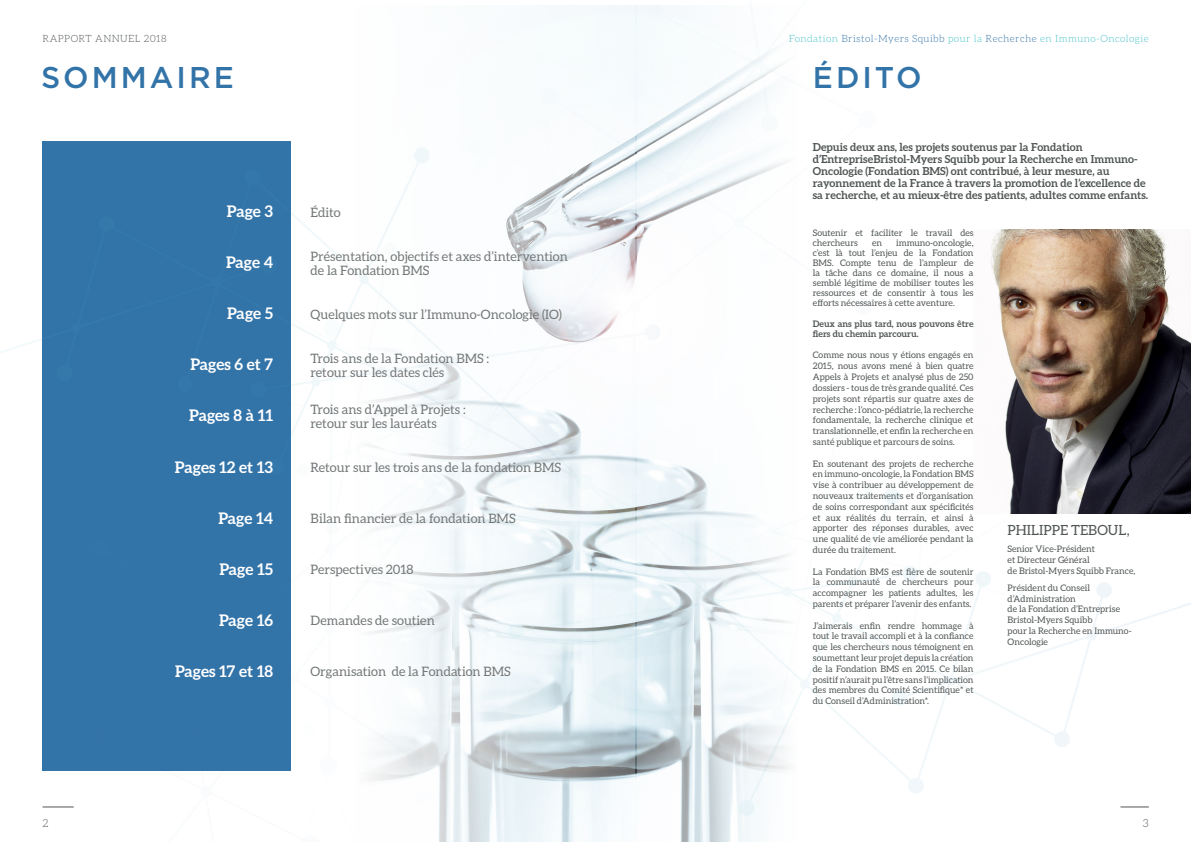
<style>
.page{position:relative;width:1191px;height:842px;background:#fff}
.page>*{position:absolute;margin:0;border:0;box-sizing:border-box;transform-origin:0 0}
.t1{font:500 30px "Gotham HTF";letter-spacing:.1em;color:#3273a8}
.t2{font:700 16px "Aleo";color:#fff}
.t3{font:14px "Aleo";color:#515655}
.t4{font:13px/14px "Aleo";color:#747878}
.t5{font:700 11px/12px "Aleo";color:#515655}
.t6{font:300 11px "Aleo";color:#515655}
.t7{font:300 10px "Aleo";letter-spacing:.045em;color:#47c2c8}
.t8{font:300 10px "Aleo";letter-spacing:.045em;color:#515655}
.t9{font:9px/10.8px "Aleo";color:#515655;text-align:justify}
.t10{font:700 9px/10px "Aleo";color:#515655}
.s1{color:#3273a8}
</style>
<div class="page">
<hr style="left:43px;top:807px;width:31px;height:1px;background:#515655">
<img style="left:990px;top:230px;width:201px;height:244px">
<div style="left:43px;top:142px;width:248px;height:629px;background:#3273a8"></div>
<svg style="left:990px;top:428px;width:128px;height:46px"></svg>
<svg style="left:0;top:147px;width:354px;height:343px"></svg>
<svg style="left:838px;top:474px;width:353px;height:334px"></svg>
<img style="left:354px;top:6px;width:484px;height:836px">
<p class="t8" style="left:43px;top:33px;width:126px">RAPPORT ANNUEL 2018</p>
<p class="t7" style="left:788px;top:33px;width:361px">Fondation <span class="s1">Bristol-Myers Squibb</span> pour la <span class="s1">Recherche</span> en Immuno-Oncologie</p>
<h1 class="t1" style="left:41px;top:60px;width:194px">SOMMAIRE</h1>
<h1 class="t1" style="left:813px;top:60px;width:110px">ÉDITO</h1>
<h2 class="t2" style="left:227px;top:202px;width:48px">Page 3</h2>
<h2 class="t2" style="left:226px;top:253px;width:49px">Page 4</h2>
<h2 class="t2" style="left:227px;top:304px;width:47px">Page 5</h2>
<h2 class="t2" style="left:190px;top:355px;width:84px">Pages 6 et 7</h2>
<h2 class="t2" style="left:189px;top:406px;width:85px">Pages 8 à 11</h2>
<h2 class="t2" style="left:175px;top:457px;width:100px">Pages 12 et 13</h2>
<h2 class="t2" style="left:218px;top:508px;width:56px">Page 14</h2>
<h2 class="t2" style="left:219px;top:560px;width:55px">Page 15</h2>
<h2 class="t2" style="left:219px;top:611px;width:56px">Page 16</h2>
<h2 class="t2" style="left:175px;top:662px;width:100px">Pages 17 et 18</h2>
<h3 class="t4" style="left:310px;top:205px;width:32px">Édito</h3>
<h3 class="t4" style="left:310px;top:249px;width:259px">Présentation, objectifs et axes d’intervention de la Fondation BMS</h3>
<h3 class="t4" style="left:310px;top:307px;width:253px">Quelques mots sur l’Immuno-Oncologie (IO)</h3>
<h3 class="t4" style="left:310px;top:351px;width:180px">Trois ans de la Fondation BMS : retour sur les dates clés</h3>
<h3 class="t4" style="left:310px;top:402px;width:157px">Trois ans d’Appel à Projets : retour sur les lauréats</h3>
<h3 class="t4" style="left:310px;top:460px;width:252px">Retour sur les trois ans de la fondation BMS</h3>
<h3 class="t4" style="left:310px;top:511px;width:207px">Bilan financier de la fondation BMS</h3>
<h3 class="t4" style="left:310px;top:562px;width:104px">Perspectives 2018</h3>
<h3 class="t4" style="left:310px;top:613px;width:126px">Demandes de soutien</h3>
<h3 class="t4" style="left:310px;top:664px;width:202px">Organisation de la Fondation BMS</h3>
<p class="t5" style="left:813px;top:140px;width:336px">Depuis deux ans, les projets soutenus par la Fondation d’EntrepriseBristol-Myers Squibb pour la Recherche en Immuno-Oncologie (Fondation BMS) ont contribué, à leur mesure, au rayonnement de la France à travers la promotion de l’excellence de sa recherche, et au mieux-être des patients, adultes comme enfants.</p>
<p class="t9" style="left:813px;top:228px;width:162px;line-height:10px">Soutenir et faciliter le travail des chercheurs</p>
<p class="t9" style="left:813px;top:238px;width:162px;line-height:10px;text-indent:83px">immuno-oncologie, c’est là tout l’enjeu de la Fondation BMS. Compte tenu de l’ampleur de la tâche dans ce domaine, il nous a semblé légitime de mobiliser toutes les ressources et de consentir à tous les efforts nécessaires à cette aventure.</p>
<p class="t10" style="left:813px;top:318px;width:162px">Deux ans plus tard, nous pouvons être fiers du chemin parcouru.</p>
<p class="t9" style="left:813px;top:350px;width:162px">Comme nous nous y étions engagés en 2015, nous avons mené à bien quatre Appels à Projets et analysé plus de 250 dossiers - tous de très grande qualité. Ces projets sont répartis sur quatre axes de recherche : l’onco-pédiatrie, la recherche fondamentale, la recherche clinique et translationnelle, et enfin la recherche en santé publique et parcours de soins.</p>
<p class="t9" style="left:813px;top:458px;width:162px">En soutenant des projets de recherche en immuno-oncologie, la Fondation BMS vise à contribuer au développement de nouveaux traitements et d’organisation de soins correspondant aux spécificités et aux réalités du terrain, et ainsi à apporter des réponses durables, avec une qualité de vie améliorée pendant la durée du traitement.</p>
<p class="t9" style="left:813px;top:566px;width:162px">La Fondation BMS est fière de soutenir la communauté de chercheurs pour accompagner les patients adultes, les parents et préparer l’avenir des enfants.</p>
<p class="t9" style="left:813px;top:620px;width:162px">J’aimerais enfin rendre hommage à tout le travail accompli et à la confiance que les chercheurs nous témoignent en soumettant leur projet depuis la création de la Fondation BMS en 2015. Ce bilan positif n’aurait pu l’être sans l’implication des membres du Comité Scientifique* et du Conseil d’Administration*.</p>
<p class="t9" style="left:872px;top:237px;width:12px">en</p>
<h3 class="t3" style="left:1007px;top:523px;width:124px">PHILIPPE TEBOUL,</h3>
<p class="t9" style="left:1007px;top:544px;width:129px;text-align:left">Senior Vice-Président<br>et Directeur Général<br>de Bristol-Myers Squibb France,</p>
<p class="t9" style="left:1007px;top:582px;width:126px;text-align:left">Président du Conseil d’Administration<br>de la Fondation d’Entreprise<br>Bristol-Myers Squibb<br>pour la Recherche en Immuno-<br>Oncologie</p>
<p class="t6" style="left:43px;top:817px;width:7px">2</p>
<p class="t6" style="left:1142px;top:817px;width:7px">3</p>
</div>
